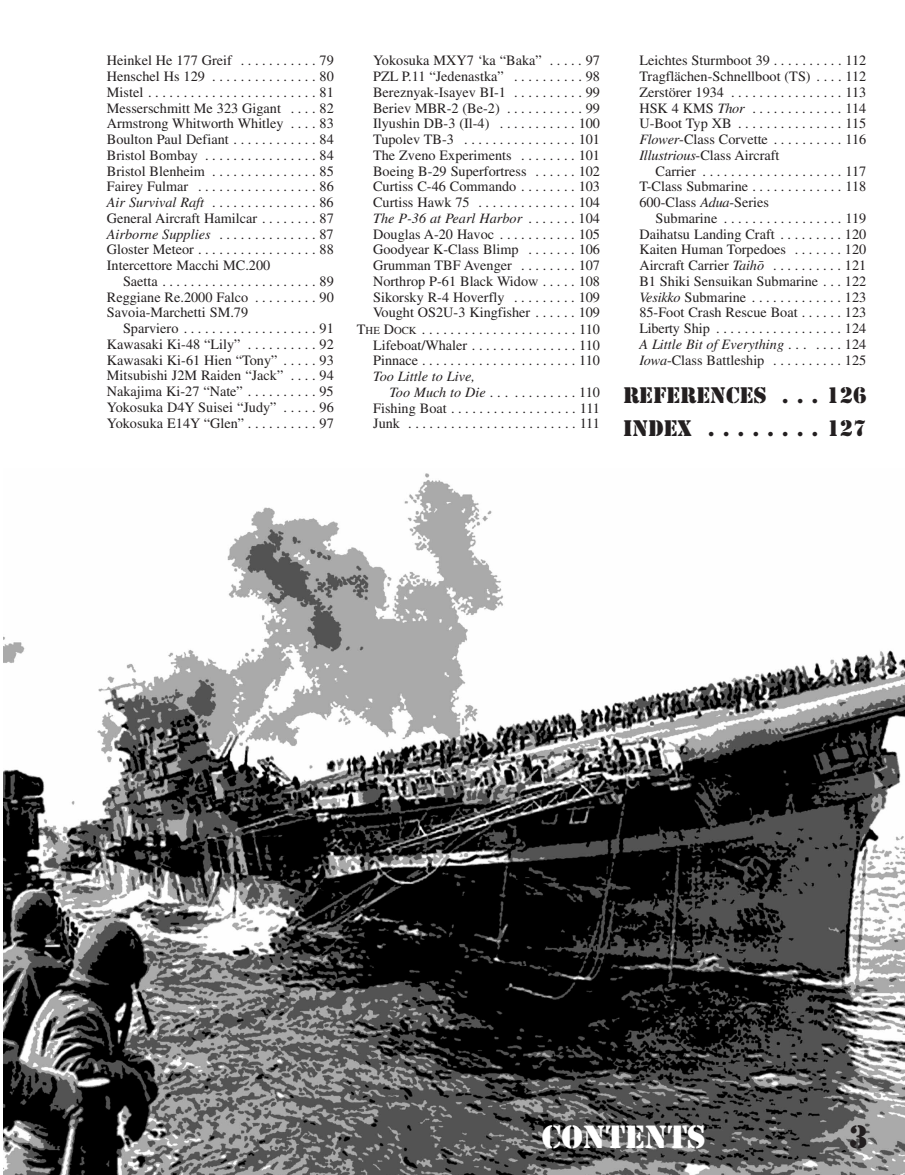
<style>
.page{position:relative;width:905px;height:1175px;background:#fff}
.page>*{position:absolute;margin:0;border:0;box-sizing:border-box;transform-origin:0 0}
.t1{font:30px "Stencil";color:#fff}
.t2{font:30px "Stencil";color:#231f20}
.t3{font:21px/33.3px "Stencil";color:#231f20}
.t4{font:14.25px/15.8px "Times";color:#231f20;text-align:justify}
.t5{font:italic 14.25px "Times";color:#231f20}
.t6{font:italic 14.25px "Times";color:#231f20;scale:.6 1}
.s1{font-style:italic}
.s2{font-size:10.65px}
</style>
<div class="page">
<img style="left:3px;top:473px;width:901px;height:701px">
<p class="t4" style="left:107px;top:54px;width:228px">Heinkel He 177 Greif . . . . . . . . . . . 79<br>Henschel Hs 129 . . . . . . . . . . . . . . . 80<br>Mistel . . . . . . . . . . . . . . . . . . . . . . . . 81<br>Messerschmitt Me 323 Gigant . . . . 82<br>Armstrong Whitworth Whitley . . . . 83<br>Boulton Paul Defiant . . . . . . . . . . . . 84<br>Bristol Bombay . . . . . . . . . . . . . . . . 84<br>Bristol Blenheim . . . . . . . . . . . . . . . 85<br>Fairey Fulmar . . . . . . . . . . . . . . . . . 86<br><span class="s1">Air Survival Raft</span> . . . . . . . . . . . . . . . 86<br>General Aircraft Hamilcar . . . . . . . . 87<br><span class="s1">Airborne Supplies</span> . . . . . . . . . . . . . . 87<br>Gloster Meteor . . . . . . . . . . . . . . . . . 88<br>Intercettore Macchi MC.200</p>
<p class="t4" style="left:107px;top:275px;width:228px;text-indent:16px">Saetta . . . . . . . . . . . . . . . . . . . . . . 89<br>Reggiane Re.2000 Falco . . . . . . . . . 90<br>Savoia-Marchetti SM.79</p>
<p class="t4" style="left:107px;top:322px;width:228px;text-indent:16px">Sparviero . . . . . . . . . . . . . . . . . . . 91<br>Kawasaki Ki-48 “Lily” . . . . . . . . . . 92<br>Kawasaki Ki-61 Hien “Tony” . . . . . 93<br>Mitsubishi J2M Raiden “Jack” . . . . 94<br>Nakajima Ki-27 “Nate” . . . . . . . . . . 95<br>Yokosuka D4Y Suisei “Judy” . . . . . 96<br>Yokosuka E14Y “Glen” . . . . . . . . . . 97</p>
<p class="t4" style="left:357px;top:54px;width:245px;text-align:right">Yokosuka MXY7 ‘ka “Baka” . . . . . 97<br>PZL P.11 “Jedenastka” . . . . . . . . . . 98<br>Bereznyak-Isayev BI-1 . . . . . . . . . . 99<br>Beriev MBR-2 (Be-2) . . . . . . . . . . . 99<br>Ilyushin DB-3 (Il-4) . . . . . . . . . . . 100<br>Tupolev TB-3 . . . . . . . . . . . . . . . . 101<br>The Zveno Experiments . . . . . . . . 101<br>Boeing B-29 Superfortress . . . . . . 102<br>Curtiss C-46 Commando . . . . . . . . 103<br>Curtiss Hawk 75 . . . . . . . . . . . . . . 104<br><span class="s1">The P-36 at Pearl Harbor</span> . . . . . . . 104<br>Douglas A-20 Havoc . . . . . . . . . . . 105<br>Goodyear K-Class Blimp . . . . . . . 106<br>Grumman TBF Avenger . . . . . . . . 107<br>Northrop P-61 Black Widow . . . . . 108<br>Sikorsky R-4 Hoverfly . . . . . . . . . 109<br>Vought OS2U-3 Kingfisher . . . . . . 109<br>T<span class="s2">HE</span> D<span class="s2">OCK</span> . . . . . . . . . . . . . . . . . . . . . . 110<br>Lifeboat/Whaler . . . . . . . . . . . . . . . 110<br>Pinnace . . . . . . . . . . . . . . . . . . . . . . 110</p>
<p class="t5" style="left:373px;top:371px;width:103px">Too Little to Live,</p>
<p class="t4" style="left:389px;top:386px;width:212px"><span class="s1">Too Much to Die</span> . . . . . . . . . . . . 110</p>
<p class="t4" style="left:373px;top:401px;width:228px">Fishing Boat . . . . . . . . . . . . . . . . . . 111</p>
<p class="t4" style="left:373px;top:417px;width:228px">Junk . . . . . . . . . . . . . . . . . . . . . . . . 111</p>
<p class="t4" style="left:639px;top:54px;width:228px">Leichtes Sturmboot 39 . . . . . . . . . . 112<br>Tragflächen-Schnellboot (TS) . . . . 112<br>Zerstörer 1934 . . . . . . . . . . . . . . . . 113<br>HSK 4 KMS <span class="s1">Thor</span> . . . . . . . . . . . . . 114<br>U-Boot Typ XB . . . . . . . . . . . . . . . 115<br><span class="s1">Flower</span>-Class Corvette . . . . . . . . . . 116<br><span class="s1">Illustrious</span>-Class Aircraft</p>
<p class="t4" style="left:639px;top:164px;width:228px;text-indent:16px">Carrier . . . . . . . . . . . . . . . . . . . . 117<br>T-Class Submarine . . . . . . . . . . . . . 118<br>600-Class <span class="s1">Adua</span>-Series</p>
<p class="t4" style="left:639px;top:212px;width:228px;text-indent:16px">Submarine . . . . . . . . . . . . . . . . . 119<br>Daihatsu Landing Craft . . . . . . . . . 120<br>Kaiten Human Torpedoes . . . . . . . 120<br>Aircraft Carrier <span class="s1">Taiho</span> . . . . . . . . . . 121</p>
<p class="t6" style="left:759px;top:251px;width:9px">_</p>
<p class="t4" style="left:639px;top:275px;width:228px">B1 Shiki Sensuikan Submarine . . . 122<br><span class="s1">Vesikko</span> Submarine . . . . . . . . . . . . . 123<br>85-Foot Crash Rescue Boat . . . . . . 123<br>Liberty Ship . . . . . . . . . . . . . . . . . . 124<br><span class="s1">A Little Bit of Everything</span> . . . . . . . 124<br><span class="s1">Iowa</span>-Class Battleship . . . . . . . . . . 125</p>
<h2 class="t3" style="left:623px;top:378px;width:245px">REFERENCES . . . 126<br>INDEX . . . . . . . . 127</h2>
<h1 class="t1" style="left:542px;top:1119px;width:165px">CONTENTS</h1>
<h1 class="t2" style="left:848px;top:1119px;width:20px">3</h1>
</div>
